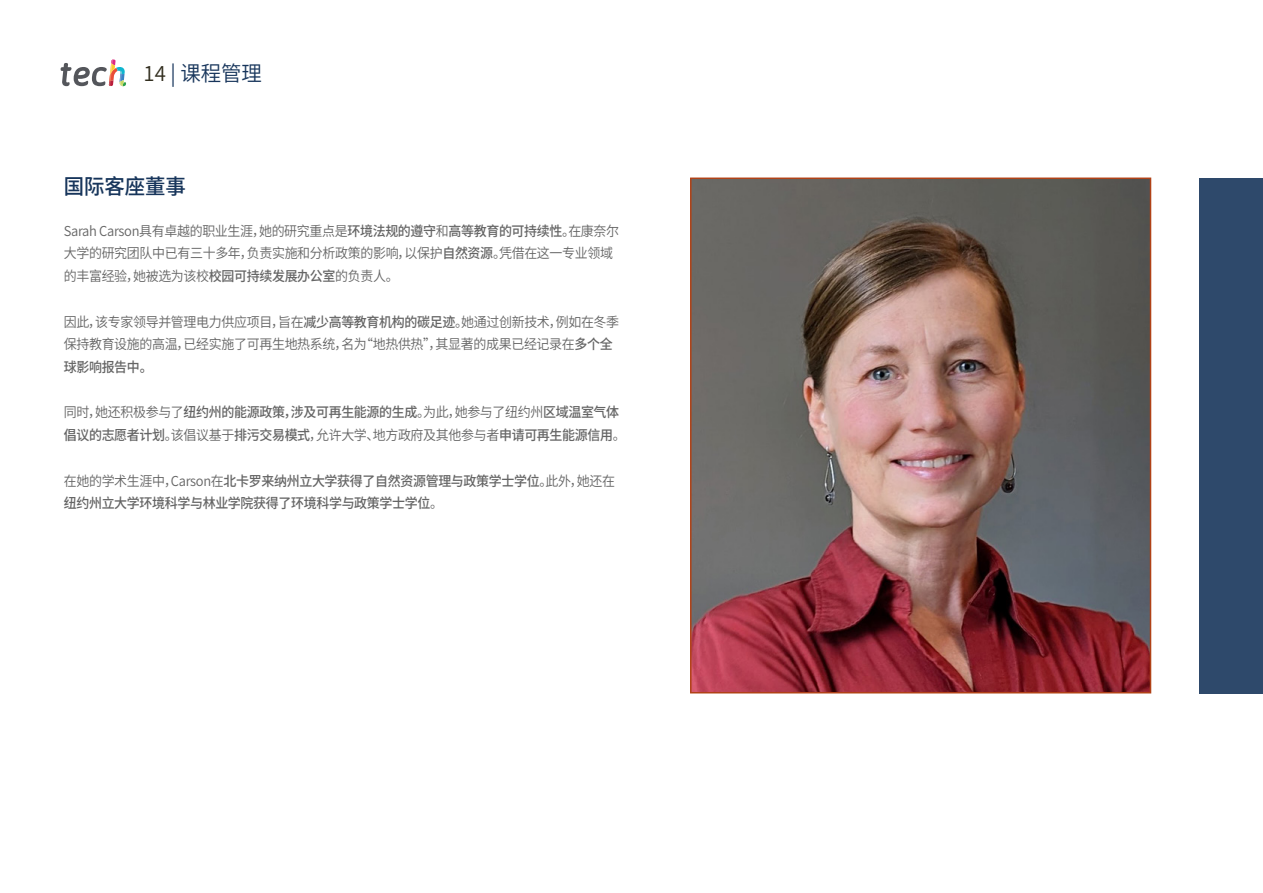
<style>
.page{position:relative;width:1263px;height:893px;background:#fff}
.page>*{position:absolute;margin:0;border:0;box-sizing:border-box;transform-origin:0 0}
.t1{font:21px "Source Han Sans CN";color:#17355b}
.t2{font:500 21px "Source Han Sans CN";color:#17355b}
.t3{font:13.65px/22.8px "Source Han Sans CN";letter-spacing:-.025em;color:#656565;scale:.95 1}
.t4{font:500 13.65px/22.8px "Source Han Sans CN";letter-spacing:-.025em;color:#656565;scale:.95 1}
.s1{color:#322e1f}
.s2{font-weight:500}
.s3{font-weight:400}
</style>
<div class="page">
<div style="left:1199px;top:178px;width:64px;height:515px;background:#2e496b"></div>
<img style="left:693px;top:181px;width:455px;height:509px">
<div style="left:690px;top:178px;width:461px;height:515px;border:2px solid #b14217"></div>
<svg style="left:61px;top:60px;width:65px;height:27px"></svg>
<h1 class="t1" style="left:144px;top:62px;width:120px"><span class="s1">14</span> | 课程管理</h1>
<h1 class="t2" style="left:64px;top:175px;width:124px">国际客座董事</h1>
<p class="t3" style="left:64px;top:220px;width:586px">Sarah Carson具有卓越的职业生涯，她的研究重点是<span class="s2">环境法规的遵守</span>和<span class="s2">高等教育的可持续性</span>。在康奈尔大学的研究团队中已有三十多年，负责实施和分析政策的影响，以保护<span class="s2">自然资源</span>。凭借在这一专业领域的丰富经验，她被选为该校<span class="s2">校园可持续发展办公室</span>的负责人。</p>
<p class="t3" style="left:64px;top:310px;width:586px">因此，该专家领导并管理电力供应项目，旨在<span class="s2">减少高等教育机构的碳足迹</span>。她通过创新技术，例如在冬季保持教育设施的高温，已经实施了可再生地热系统，名为“地热供热”，其显著的成果已经记录在<span class="s2">多个全球影响报告中。</span></p>
<p class="t4" style="left:64px;top:401px;width:593px"><span class="s3">同时，她还积极参与了</span>纽约州的能源政策，涉及可再生能源的生成<span class="s3">。为此，她参与了纽约州</span>区域温室气体倡议的志愿者计划<span class="s3">。该倡议基于</span>排污交易模式<span class="s3">，允许大学、地方政府及其他参与者</span>申请可再生能源信用<span class="s3">。</span></p>
<p class="t4" style="left:64px;top:470px;width:582px"><span class="s3">在她的学术生涯中，Carson在</span>北卡罗来纳州立大学获得了自然资源管理与政策学士学位<span class="s3">。此外，她还在</span>纽约州立大学环境科学与林业学院获得了环境科学与政策学士学位<span class="s3">。</span></p>
</div>
